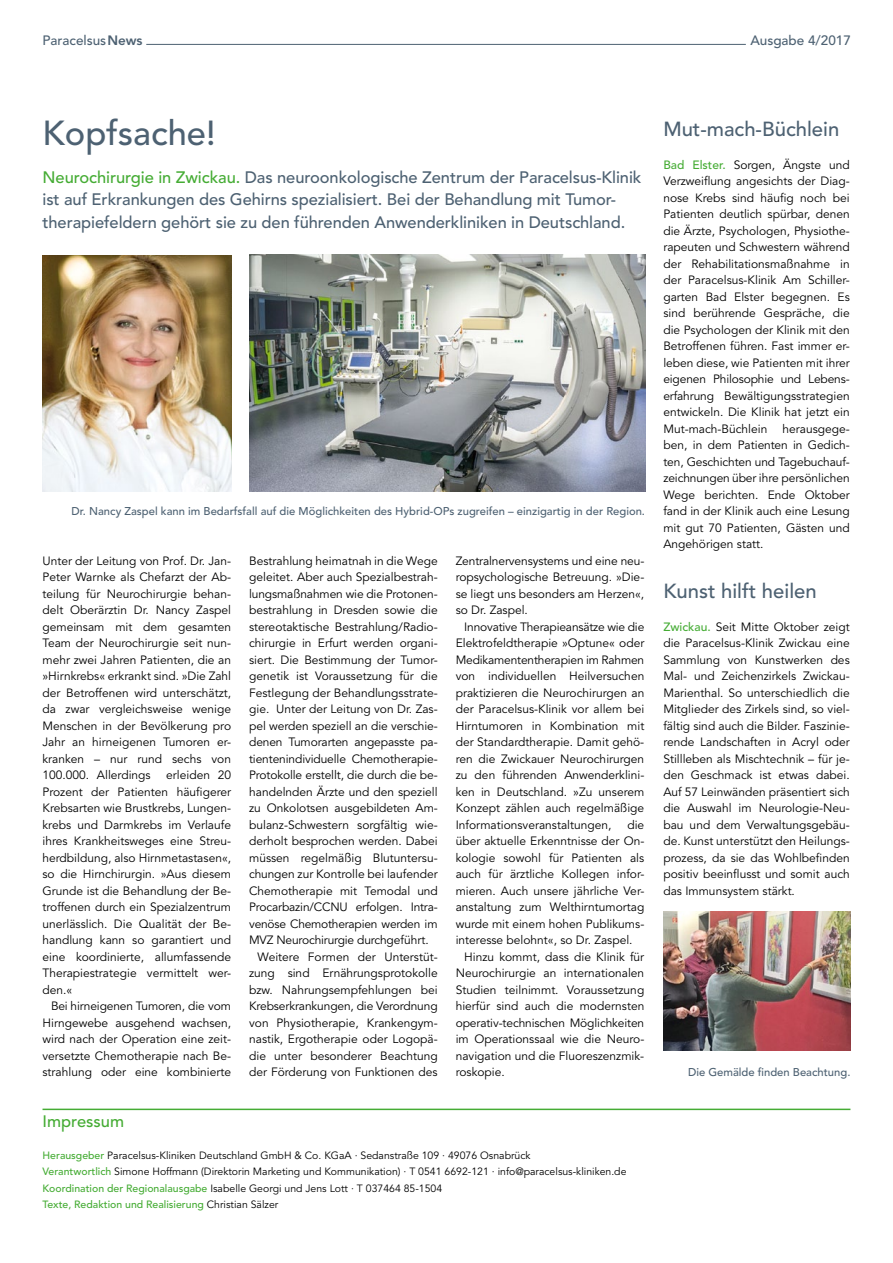
<style>
.page{position:relative;width:893px;height:1263px;background:#fff}
.page>*{position:absolute;margin:0;border:0;box-sizing:border-box;transform-origin:0 0}
.t1{font:500 34.5px "Avenir LT Std";color:#4d6172}
.t2{font:500 20.25px "Avenir LT Std";color:#4d6172}
.t3{font:500 16.5px/22.5px "Avenir LT Std";letter-spacing:-.005em;color:#4d6172}
.t4{font:500 16.5px "Avenir LT Std";color:#45ac34}
.t5{font:500 13.5px "Avenir LT Std";color:#4d6172}
.t6{font:12px/16.5px "Avenir LT Std";color:#000;text-align:justify}
.t7{font:12px "Avenir LT Std";letter-spacing:-.02em;color:#000}
.t8{font:500 11.25px "Avenir LT Std";color:#4d6172}
.t9{font:10.5px/16.5px "Avenir LT Std";color:#000}
.s1{font-weight:800}
.s2{color:#45ac34}
.s3{font-weight:500;color:#45ac34}
</style>
<div class="page">
<hr style="left:43px;top:1108px;width:807px;height:2px;background:#45ac34">
<hr style="left:146px;top:44px;width:600px;height:1px;background:#4d6172">
<img style="left:663px;top:911px;width:187px;height:139px">
<img style="left:43px;top:255px;width:188px;height:237px">
<img style="left:249px;top:255px;width:396px;height:237px">
<p class="t5" style="left:43px;top:33px;width:102px">Paracelsus<span class="s1">News</span></p>
<p class="t5" style="left:750px;top:33px;width:102px">Ausgabe 4/2017</p>
<h1 class="t1" style="left:43px;top:113px;width:175px">Kopfsache!</h1>
<p class="t3" style="left:43px;top:166px;width:600px"><span class="s2">Neurochirurgie in Zwickau.</span> Das neuroonkologische Zentrum der Paracelsus-Klinik ist auf Erkrankungen des Gehirns spezialisiert. Bei der Behandlung mit Tumor&shy;therapiefeldern gehört sie zu den führenden Anwenderkliniken in Deutschland.</p>
<p class="t8" style="left:71px;top:505px;width:575px">Dr. Nancy Zaspel kann im Bedarfsfall auf die Möglichkeiten des Hybrid-OPs zugreifen – einzigartig in der Region.</p>
<p class="t6" style="left:43px;top:553px;width:190px">Unter der Leitung von Prof. Dr. Jan-Peter Warnke als Chefarzt der Ab&shy;teilung für Neurochirurgie behan&shy;delt Oberärztin Dr. Nancy Zaspel gemeinsam mit dem gesamten Team der Neurochirurgie seit nun&shy;mehr zwei Jahren Patienten, die an »Hirnkrebs« erkrankt sind. »Die Zahl der Betroffenen wird unterschätzt, da zwar vergleichsweise wenige Menschen in der Bevölkerung pro Jahr an hirneigenen Tumoren er&shy;kranken – nur rund sechs von 100.000. Allerdings</p>
<p class="t6" style="left:43px;top:767px;width:190px;text-indent:124px">erleiden 20<br>Prozent der Patienten häufigerer Krebsarten wie Brustkrebs, Lungen&shy;krebs und Darmkrebs im Verlaufe ihres Krankheitsweges eine Streu&shy;herdbildung, also Hirnmetastasen«, so die Hirnchirurgin. »Aus diesem Grunde ist die Behandlung der Be&shy;troffenen durch ein Spezialzentrum unerlässlich. Die Qualität der Be&shy;handlung kann so garantiert und eine koordinierte, allumfassende Therapiestrategie vermittelt wer&shy;den.«</p>
<p class="t6" style="left:43px;top:998px;width:190px;text-indent:9px">Bei hirneigenen Tumoren, die vom Hirngewebe ausgehend wachsen, wird nach der Operation eine zeit&shy;versetzte Chemotherapie nach Be&shy;strahlung oder eine kombinierte</p>
<h3 class="t4" style="left:43px;top:1112px;width:83px">Impressum</h3>
<p class="t6" style="left:249px;top:553px;width:190px">Bestrahlung heimatnah in die Wege</p>
<p class="t6" style="left:249px;top:569px;width:190px">geleitet. Aber auch Spezialbestrah-</p>
<p class="t6" style="left:249px;top:586px;width:190px">lungsmaßnahmen wie die Protonen-</p>
<p class="t6" style="left:249px;top:602px;width:190px">bestrahlung in Dresden sowie die</p>
<p class="t6" style="left:249px;top:619px;width:190px">stereotaktische Bestrahlung/Radio-</p>
<p class="t6" style="left:249px;top:635px;width:190px">chirurgie in Erfurt werden organi-</p>
<p class="t6" style="left:249px;top:652px;width:190px">siert. Die Bestimmung der Tumor-</p>
<p class="t6" style="left:249px;top:668px;width:190px">genetik ist Voraussetzung für die</p>
<p class="t6" style="left:249px;top:685px;width:190px">Festlegung der Behandlungsstrate-</p>
<p class="t6" style="left:249px;top:701px;width:190px">gie. Unter der Leitung von Dr. Zas-</p>
<p class="t6" style="left:249px;top:718px;width:190px">pel werden speziell an die verschie-</p>
<p class="t6" style="left:249px;top:734px;width:190px">denen Tumorarten angepasste pa-</p>
<p class="t6" style="left:249px;top:751px;width:190px">tientenindividuelle Chemotherapie-</p>
<p class="t6" style="left:249px;top:767px;width:190px">Protokolle erstellt, die durch die be-</p>
<p class="t6" style="left:249px;top:784px;width:190px">handelnden Ärzte und den speziell</p>
<p class="t6" style="left:249px;top:800px;width:190px">zu Onkolotsen ausgebildeten Am-</p>
<p class="t6" style="left:249px;top:817px;width:190px">bulanz-Schwestern sorgfältig wie-</p>
<p class="t6" style="left:249px;top:833px;width:190px">derholt besprochen werden. Dabei</p>
<p class="t6" style="left:249px;top:850px;width:190px">müssen regelmäßig Blutuntersu-</p>
<p class="t6" style="left:249px;top:866px;width:190px">chungen zur Kontrolle bei laufender</p>
<p class="t6" style="left:249px;top:883px;width:190px">Chemotherapie mit Temodal und</p>
<p class="t6" style="left:249px;top:899px;width:190px">Procarbazin/CCNU erfolgen. Intra-</p>
<p class="t7" style="left:249px;top:917px;width:190px">venöse Chemotherapien werden im</p>
<p class="t6" style="left:249px;top:932px;width:181px">MVZ Neurochirurgie durchgeführt.</p>
<p class="t6" style="left:258px;top:949px;width:182px">Weitere Formen der Unterstüt-</p>
<p class="t6" style="left:249px;top:965px;width:190px">zung sind Ernährungsprotokolle</p>
<p class="t6" style="left:249px;top:982px;width:190px">bzw. Nahrungsempfehlungen bei</p>
<p class="t6" style="left:249px;top:998px;width:190px">Krebserkrankungen, die Verordnung</p>
<p class="t6" style="left:249px;top:1015px;width:190px">von Physiotherapie, Krankengym-</p>
<p class="t6" style="left:249px;top:1031px;width:190px">nastik, Ergotherapie oder Logopä-</p>
<p class="t6" style="left:249px;top:1048px;width:190px">die unter besonderer Beachtung</p>
<p class="t6" style="left:249px;top:1064px;width:190px">der Förderung von Funktionen des</p>
<p class="t6" style="left:456px;top:553px;width:190px">Zentralnervensystems und eine neu&shy;ropsychologische Betreuung. »Die&shy;se liegt uns besonders am Herzen«, so Dr. Zaspel.</p>
<p class="t6" style="left:456px;top:619px;width:190px;text-indent:9px">Innovative Therapieansätze wie die Elektrofeldtherapie »Optune« oder Medikamententherapien im Rahmen von individuellen Heilversuchen praktizieren die Neurochirurgen an der Paracelsus-Klinik vor allem bei Hirntumoren in Kombination mit der Standardtherapie. Damit gehö&shy;ren die Zwickauer Neurochirurgen zu den führenden Anwenderklini&shy;ken in Deutschland. »Zu unserem Konzept zählen auch regelmäßige Informationsveranstaltungen,</p>
<p class="t6" style="left:627px;top:817px;width:18px">die</p>
<p class="t6" style="left:456px;top:833px;width:190px">über aktuelle Erkenntnisse der On-</p>
<p class="t6" style="left:456px;top:850px;width:190px">kologie sowohl für Patienten als</p>
<p class="t6" style="left:456px;top:866px;width:190px">auch für ärztliche Kollegen infor-</p>
<p class="t6" style="left:456px;top:883px;width:190px">mieren. Auch unsere jährliche Ver-</p>
<p class="t6" style="left:456px;top:899px;width:190px">anstaltung zum Welthirntumortag</p>
<p class="t6" style="left:456px;top:916px;width:190px">wurde mit einem hohen Publikums-</p>
<p class="t6" style="left:456px;top:932px;width:178px">interesse belohnt«, so Dr. Zaspel.</p>
<p class="t6" style="left:464px;top:949px;width:182px">Hinzu kommt, dass die Klinik für</p>
<p class="t6" style="left:456px;top:965px;width:190px">Neurochirurgie an internationalen</p>
<p class="t6" style="left:456px;top:982px;width:190px">Studien teilnimmt. Voraussetzung</p>
<p class="t6" style="left:456px;top:998px;width:190px">hierfür sind auch die modernsten</p>
<p class="t6" style="left:456px;top:1015px;width:190px">operativ-technischen Möglichkeiten</p>
<p class="t6" style="left:456px;top:1031px;width:190px">im Operationssaal wie die Neuro-</p>
<p class="t6" style="left:456px;top:1048px;width:190px">navigation und die Fluoreszenzmik-</p>
<p class="t6" style="left:456px;top:1064px;width:51px">roskopie.</p>
<p class="t9" style="left:43px;top:1147px;width:585px"><span class="s3">Herausgeber</span> Paracelsus-Kliniken Deutschland GmbH &amp; Co. KGaA · Sedanstraße 109 · 49076 Osnabrück<br><span class="s3">Verantwortlich</span> Simone Hoffmann (Direktorin Marketing und Kommunikation) · T 0541 6692-121 · info@paracelsus-kliniken.de <span class="s3">Koordination der Regionalausgabe</span> Isabelle Georgi und Jens Lott · T 037464 85-1504<br><span class="s3">Texte, Redaktion und Realisierung</span> Christian Sälzer</p>
<h2 class="t2" style="left:663px;top:117px;width:177px">Mut-mach-Büchlein</h2>
<p class="t6" style="left:663px;top:157px;width:188px"><span class="s3">Bad Elster.</span> Sorgen, Ängste und Verzweiflung angesichts der Diag&shy;nose Krebs sind häufig noch bei Patienten deutlich spürbar, denen die Ärzte, Psychologen, Physiothe&shy;rapeuten und Schwestern während der Rehabilitationsmaßnahme in der Paracelsus-Klinik Am Schiller&shy;garten Bad Elster begegnen. Es sind berührende Gespräche, die die Psychologen der Klinik mit den Betroffenen führen. Fast immer er&shy;leben diese, wie Patienten mit ihrer eigenen Philosophie und Lebens&shy;erfahrung Bewältigungsstrategien entwickeln. Die Klinik hat jetzt ein Mut-mach-Büchlein</p>
<p class="t6" style="left:663px;top:421px;width:188px;text-indent:119px">herausgege&shy;ben, in dem Patienten in Gedich&shy;ten, Geschichten und Tagebuchauf&shy;zeichnungen über ihre persönlichen Wege berichten. Ende Oktober fand in der Klinik auch eine Lesung mit gut 70 Patienten, Gästen und Angehörigen statt.</p>
<h2 class="t2" style="left:663px;top:579px;width:155px">Kunst hilft heilen</h2>
<p class="t6" style="left:663px;top:619px;width:188px"><span class="s3">Zwickau.</span> Seit Mitte Oktober zeigt die Paracelsus-Klinik Zwickau eine Sammlung von Kunstwerken des Mal- und Zeichenzirkels Zwickau-Marienthal. So unterschiedlich die Mitglieder des Zirkels sind, so viel&shy;fältig sind auch die Bilder. Faszinie&shy;rende Landschaften in Acryl oder Stillleben als Mischtechnik – für je&shy;den Geschmack ist etwas dabei.<br>Auf 57 Leinwänden präsentiert sich die Auswahl im Neurologie-Neu&shy;bau und dem Verwaltungsgebäu&shy;de. Kunst unterstützt den Heilungs&shy;prozess, da sie das Wohlbefinden positiv beeinflusst und somit auch das Immunsystem stärkt.</p>
<p class="t8" style="left:688px;top:1066px;width:164px">Die Gemälde finden Beachtung.</p>
</div>
